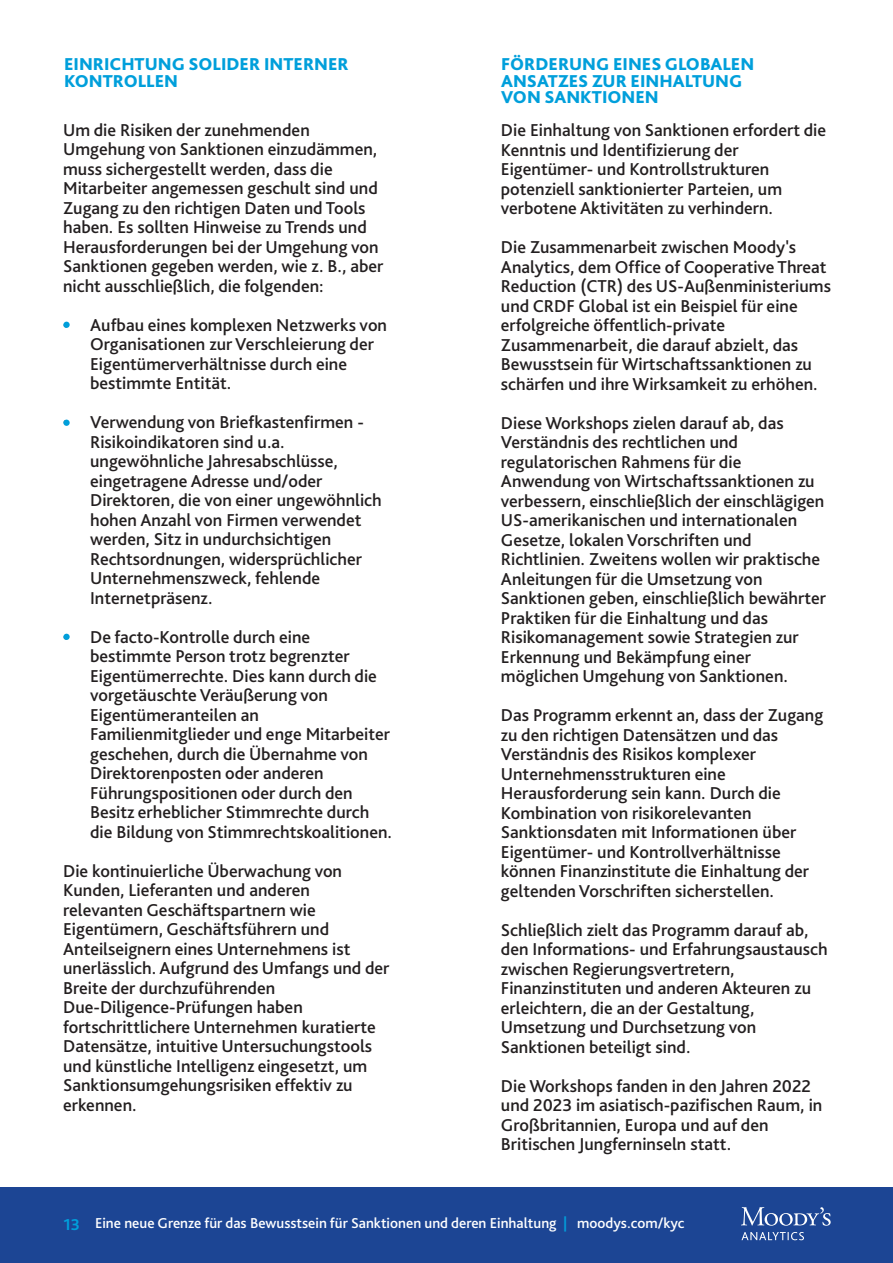
<style>
.page{position:relative;width:893px;height:1263px;background:#fff}
.page>*{position:absolute;margin:0;border:0;box-sizing:border-box;transform-origin:0 0}
.t1{font:500 18px/19.5px "Bliss Pro";color:#231f20}
.t2{font:800 18px/16.5px "Bliss Pro";color:#009fdb}
.t3{font:700 16.5px "Bliss Pro";color:#009fdb}
.t4{font:500 15px "Bliss Pro";color:#fff}
.s1{font-weight:700;color:#039ad7}
</style>
<div class="page">
<div style="left:0;top:1188px;width:893px;height:75px;background:#1c4594"></div>
<svg style="left:741px;top:1232px;width:63px;height:8px"></svg>
<svg style="left:741px;top:1207px;width:90px;height:19px"></svg>
<div style="left:63px;top:322px;width:7px;height:6px;background:#009fdb;border-radius:3px"></div>
<div style="left:63px;top:420px;width:7px;height:6px;background:#009fdb;border-radius:3px"></div>
<div style="left:63px;top:634px;width:7px;height:6px;background:#009fdb;border-radius:3px"></div>
<p class="t2" style="left:64px;top:56px;width:286px">EINRICHTUNG SOLIDER INTERNER<br>KONTROLLEN</p>
<p class="t2" style="left:501px;top:56px;width:255px">FÖRDERUNG EINES GLOBALEN<br>ANSATZES ZUR EINHALTUNG<br>VON SANKTIONEN</p>
<p class="t1" style="left:63px;top:120px;width:322px">Um die Risiken der zunehmenden Umgehung von Sanktionen einzudämmen, muss sichergestellt werden, dass die Mitarbeiter angemessen geschult sind und Zugang zu den richtigen Daten und Tools haben. Es sollten Hinweise zu Trends und Herausforderungen bei der Umgehung von Sanktionen gegeben werden, wie z. B., aber nicht ausschließlich, die folgenden:</p>
<p class="t1" style="left:90px;top:315px;width:298px;text-indent:-27px">• Aufbau eines komplexen Netzwerks von Organisationen zur Verschleierung der Eigentümerverhältnisse durch eine bestimmte Entität.</p>
<p class="t1" style="left:90px;top:412px;width:293px;text-indent:-27px">• Verwendung von Briefkastenfirmen - Risikoindikatoren sind u.a. ungewöhnliche Jahresabschlüsse, eingetragene Adresse und/oder Direktoren, die von einer ungewöhnlich hohen Anzahl von Firmen verwendet werden, Sitz in undurchsichtigen Rechtsordnungen, widersprüchlicher Unternehmenszweck, fehlende Internetpräsenz.</p>
<p class="t1" style="left:90px;top:627px;width:303px;text-indent:-27px">• De facto-Kontrolle durch eine bestimmte Person trotz begrenzter Eigentümerrechte. Dies kann durch die vorgetäuschte Veräußerung von Eigentümeranteilen an Familienmitglieder und enge Mitarbeiter geschehen, durch die Übernahme von Direktorenposten oder anderen Führungspositionen oder durch den Besitz erheblicher Stimmrechte durch die Bildung von Stimmrechtskoalitionen.</p>
<p class="t1" style="left:63px;top:861px;width:328px">Die kontinuierliche Überwachung von Kunden, Lieferanten und anderen relevanten Geschäftspartnern wie Eigentümern, Geschäftsführern und Anteilseignern eines Unternehmens ist unerlässlich. Aufgrund des Umfangs und der Breite der durchzuführenden Due-Diligence-Prüfungen haben fortschrittlichere Unternehmen kuratierte Datensätze, intuitive Untersuchungstools und künstliche Intelligenz eingesetzt, um Sanktionsumgehungsrisiken effektiv zu erkennen.</p>
<p class="t1" style="left:501px;top:120px;width:327px">Die Einhaltung von Sanktionen erfordert die Kenntnis und Identifizierung der Eigentümer- und Kontrollstrukturen potenziell sanktionierter Parteien, um verbotene Aktivitäten zu verhindern.</p>
<p class="t1" style="left:501px;top:237px;width:332px">Die Zusammenarbeit zwischen Moody's Analytics, dem Office of Cooperative Threat Reduction (CTR) des US-Außenministeriums und CRDF Global ist ein Beispiel für eine erfolgreiche öffentlich-private Zusammenarbeit, die darauf abzielt, das Bewusstsein für Wirtschaftssanktionen zu schärfen und ihre Wirksamkeit zu erhöhen.</p>
<p class="t1" style="left:501px;top:413px;width:327px">Diese Workshops zielen darauf ab, das Verständnis des rechtlichen und regulatorischen Rahmens für die Anwendung von Wirtschaftssanktionen zu verbessern, einschließlich der einschlägigen US-amerikanischen und internationalen Gesetze, lokalen Vorschriften und Richtlinien. Zweitens wollen wir praktische Anleitungen für die Umsetzung von Sanktionen geben, einschließlich bewährter Praktiken für die Einhaltung und das Risikomanagement sowie Strategien zur Erkennung und Bekämpfung einer möglichen Umgehung von Sanktionen.</p>
<p class="t1" style="left:501px;top:705px;width:324px">Das Programm erkennt an, dass der Zugang zu den richtigen Datensätzen und das Verständnis des Risikos komplexer Unternehmensstrukturen eine Herausforderung sein kann. Durch die Kombination von risikorelevanten Sanktionsdaten mit Informationen über Eigentümer- und Kontrollverhältnisse können Finanzinstitute die Einhaltung der geltenden Vorschriften sicherstellen.</p>
<p class="t1" style="left:501px;top:920px;width:328px">Schließlich zielt das Programm darauf ab, den Informations- und Erfahrungsaustausch zwischen Regierungsvertretern, Finanzinstituten und anderen Akteuren zu erleichtern, die an der Gestaltung, Umsetzung und Durchsetzung von Sanktionen beteiligt sind.</p>
<p class="t1" style="left:501px;top:1076px;width:323px">Die Workshops fanden in den Jahren 2022 und 2023 im asiatisch-pazifischen Raum, in Großbritannien, Europa und auf den Britischen Jungferninseln statt.</p>
<p class="t3" style="left:63px;top:1214px;width:18px">13</p>
<p class="t4" style="left:95px;top:1214px;width:591px">Eine neue Grenze für das Bewusstsein für Sanktionen und deren Einhaltung <span class="s1">|</span> moodys.com/kyc</p>
</div>
